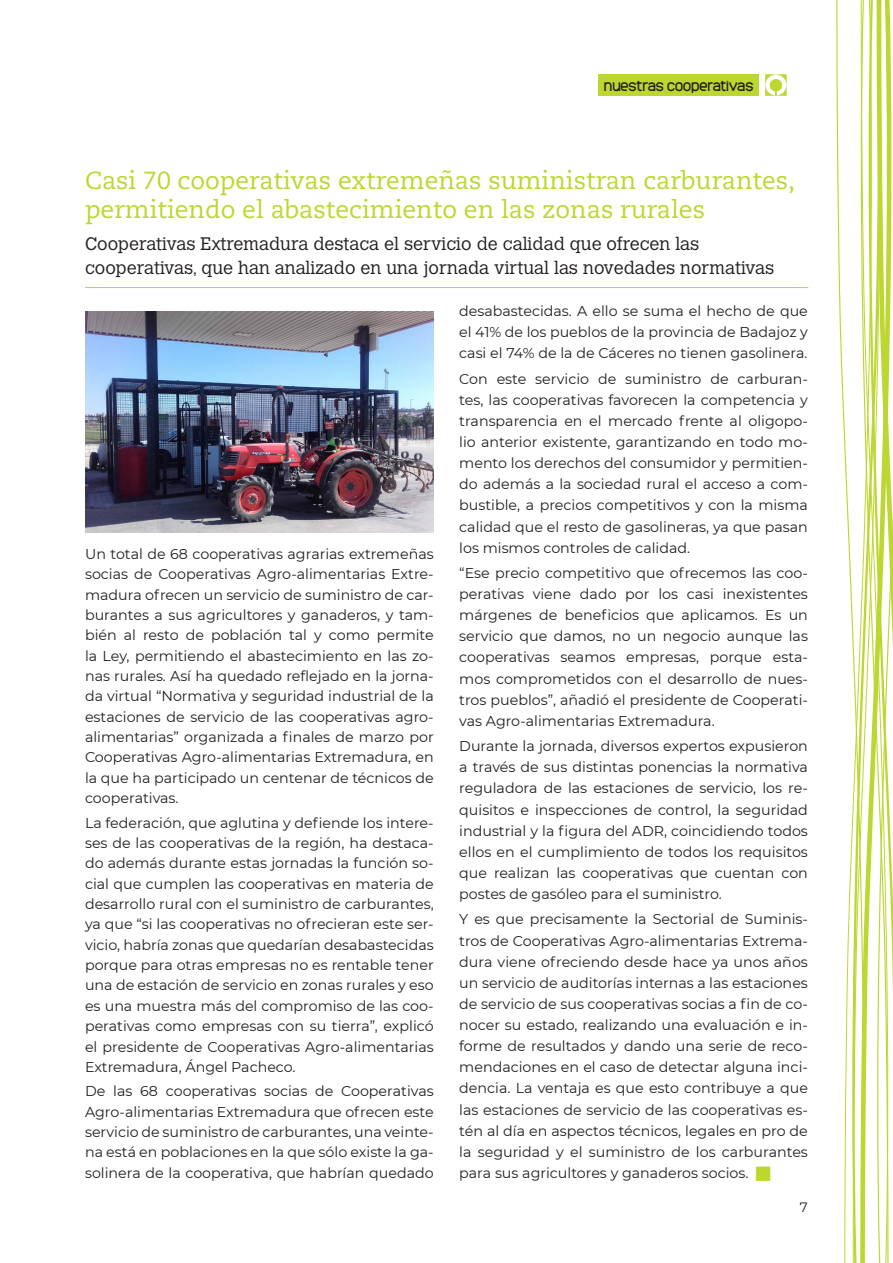
<style>
.page{position:relative;width:893px;height:1263px;background:#fff}
.page>*{position:absolute;margin:0;border:0;box-sizing:border-box;transform-origin:0 0}
.Estilo_de_párrafo_2{font:24.75px/28.7px "Caecilia LT Std";color:#bed630}
.Estilo_de_párrafo_2-2{font:300 18px/24.2px "Calvert MT Std";color:#231f20}
.Estilo_de_párrafo_3{font:14.25px/21.1px "Montserrat";color:#231f20;text-align:justify}
.t1{font:13.5px "Monark";color:#231f20}
.t2{font:13.5px "Montserrat";color:#231f20}
</style>
<div class="page">
<div style="left:598px;top:74px;width:161px;height:22px;background:#bed630"></div>
<hr style="left:85px;top:287px;width:723px;height:1px;background:#bed630">
<img style="left:85px;top:311px;width:349px;height:222px">
<svg style="left:880px;top:0;width:13px;height:1263px"></svg>
<svg style="left:836px;top:0;width:44px;height:1263px"></svg>
<svg style="left:765px;top:74px;width:22px;height:22px"></svg>
<p class="t1" style="left:604px;top:77px;width:151px">NUESTRAS COOPERATIVAS</p>
<p class="Estilo_de_párrafo_2" style="left:85px;top:167px;width:712px">Casi 70 cooperativas extremeñas suministran carburantes, permitiendo el abastecimiento en las zonas rurales</p>
<p class="Estilo_de_párrafo_2-2" style="left:85px;top:232px;width:691px">Cooperativas Extremadura destaca el servicio de calidad que ofrecen las cooperativas, que han analizado en una jornada virtual las novedades normativas</p>
<p class="Estilo_de_párrafo_3" style="left:85px;top:543px;width:350px;line-height:20.4px">Un total de 68 cooperativas agrarias extremeñas socias de Cooperativas Agro-alimentarias Extre&shy;madura ofrecen un servicio de suministro de car&shy;burantes a sus agricultores y ganaderos, y tam&shy;bién al resto de población tal y como permite la Ley, permitiendo el abastecimiento en las zo&shy;nas rurales. Así ha quedado reflejado en la jorna&shy;da virtual “Normativa y seguridad industrial de la estaciones de servicio de las cooperativas agro&shy;alimentarias” organizada a finales de marzo por Cooperativas Agro-alimentarias Extremadura, en la que ha participado un centenar de técnicos de cooperativas.</p>
<p class="Estilo_de_párrafo_3" style="left:85px;top:812px;width:350px;line-height:20.4px">La federación, que aglutina y defiende los intere&shy;ses de las cooperativas de la región, ha destaca&shy;do además durante estas jornadas la función so&shy;cial que cumplen las cooperativas en materia de desarrollo rural con el suministro de carburantes, ya que “si las cooperativas no ofrecieran este ser&shy;vicio, habría zonas que quedarían desabastecidas porque para otras empresas no es rentable tener una de estación de servicio en zonas rurales y eso es una muestra más del compromiso de las coo&shy;perativas como empresas con su tierra”, explicó el presidente de Cooperativas Agro-alimentarias Extremadura, Ángel Pacheco.</p>
<p class="Estilo_de_párrafo_3" style="left:85px;top:1081px;width:350px;line-height:20.4px">De las 68 cooperativas socias de Cooperativas Agro-alimentarias Extremadura que ofrecen este servicio de suministro de carburantes, una veinte&shy;na está en poblaciones en la que sólo existe la ga&shy;solinera de la cooperativa, que habrían quedado</p>
<p class="Estilo_de_párrafo_3" style="left:459px;top:300px;width:350px">desabastecidas. A ello se suma el hecho de que el 41% de los pueblos de la provincia de Badajoz y casi el 74% de la de Cáceres no tienen gasolinera.</p>
<p class="Estilo_de_párrafo_3" style="left:459px;top:367px;width:350px">Con este servicio de suministro de carburan&shy;tes, las cooperativas favorecen la competencia y transparencia en el mercado frente al oligopo&shy;lio anterior existente, garantizando en todo mo&shy;mento los derechos del consumidor y permitien&shy;do además a la sociedad rural el acceso a com&shy;bustible, a precios competitivos y con la misma calidad que el resto de gasolineras, ya que pasan los mismos controles de calidad.</p>
<p class="Estilo_de_párrafo_3" style="left:459px;top:562px;width:350px">“Ese precio competitivo que ofrecemos las coo&shy;perativas viene dado por los casi inexistentes márgenes de beneficios que aplicamos. Es un servicio que damos, no un negocio aunque las cooperativas seamos empresas, porque esta&shy;mos comprometidos con el desarrollo de nues&shy;tros pueblos”, añadió el presidente de Cooperati&shy;vas Agro-alimentarias Extremadura.</p>
<p class="Estilo_de_párrafo_3" style="left:459px;top:735px;width:350px">Durante la jornada, diversos expertos expusieron a través de sus distintas ponencias la normativa reguladora de las estaciones de servicio, los re&shy;quisitos e inspecciones de control, la seguridad industrial y la figura del ADR, coincidiendo todos ellos en el cumplimiento de todos los requisitos que realizan las cooperativas que cuentan con postes de gasóleo para el suministro.</p>
<p class="Estilo_de_párrafo_3" style="left:459px;top:908px;width:350px">Y es que precisamente la Sectorial de Suminis&shy;tros de Cooperativas Agro-alimentarias Extrema&shy;dura viene ofreciendo desde hace ya unos años un servicio de auditorías internas a las estaciones de servicio de sus cooperativas socias a fin de co&shy;nocer su estado, realizando una evaluación e in&shy;forme de resultados y dando una serie de reco&shy;mendaciones en el caso de detectar alguna inci&shy;dencia. La ventaja es que esto contribuye a que las estaciones de servicio de las cooperativas es&shy;tén al día en aspectos técnicos, legales en pro de la seguridad y el suministro de los carburantes para sus agricultores y ganaderos socios.</p>
<p class="t2" style="left:800px;top:1198px;width:9px">7</p>
</div>
